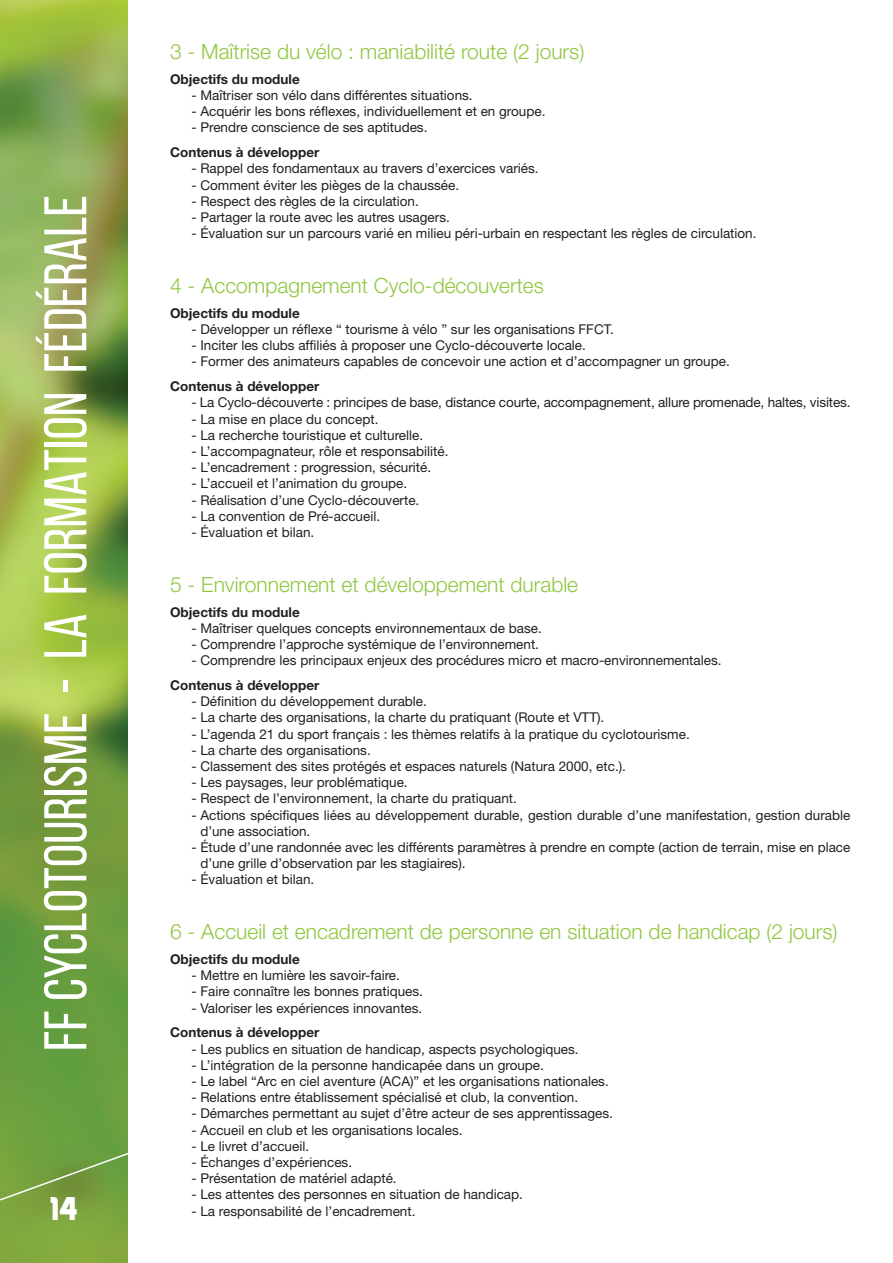
<style>
.page{position:relative;width:893px;height:1263px;background:#fff}
.page>*{position:absolute;margin:0;border:0;box-sizing:border-box;transform-origin:0 0}
.t1{font:60px "Bebas Neue";color:#fff}
.t2{font:30px "Kimberley";color:#fff}
.t3{font:300 21px "Helvetica Neue";color:#90c740}
.t4{font:13.5px/16.2px "Helvetica Neue";color:#241f1f}
.t5{font:700 13.5px "Helvetica Neue";color:#241f1f}
</style>
<div class="page">
<img style="left:0;top:0;width:128px;height:1263px">
<svg style="left:0;top:1151px;width:128px;height:51px;background:#75a043"></svg>
<h3 class="t3" style="left:170px;top:39px;width:416px">3 - Maîtrise du vélo : maniabilité route (2 jours)</h3>
<p class="t5" style="left:170px;top:71px;width:131px">Objectifs du module</p>
<p class="t4" style="left:191px;top:87px;width:281px">- Maîtriser son vélo dans différentes situations.</p>
<p class="t4" style="left:191px;top:103px;width:356px">- Acquérir les bons réflexes, individuellement et en groupe.</p>
<p class="t4" style="left:191px;top:119px;width:238px">- Prendre conscience de ses aptitudes.</p>
<p class="t5" style="left:170px;top:144px;width:151px">Contenus à développer</p>
<p class="t4" style="left:191px;top:160px;width:349px">- Rappel des fondamentaux au travers d’exercices variés.</p>
<p class="t4" style="left:191px;top:176px;width:269px">- Comment éviter les pièges de la chaussée.</p>
<p class="t4" style="left:191px;top:193px;width:229px">- Respect des règles de la circulation.</p>
<p class="t4" style="left:191px;top:209px;width:260px">- Partager la route avec les autres usagers.</p>
<p class="t4" style="left:191px;top:225px;width:567px">- Évaluation sur un parcours varié en milieu péri-urbain en respectant les règles de circulation.</p>
<h3 class="t3" style="left:170px;top:273px;width:375px">4 - Accompagnement Cyclo-découvertes</h3>
<p class="t5" style="left:170px;top:305px;width:131px">Objectifs du module</p>
<p class="t4" style="left:191px;top:321px;width:424px">- Développer un réflexe “ tourisme à vélo ” sur les organisations FFCT.</p>
<p class="t4" style="left:191px;top:337px;width:396px">- Inciter les clubs affiliés à proposer une Cyclo-découverte locale.</p>
<p class="t4" style="left:191px;top:353px;width:538px">- Former des animateurs capables de concevoir une action et d’accompagner un groupe.</p>
<p class="t5" style="left:170px;top:378px;width:151px">Contenus à développer</p>
<p class="t4" style="left:191px;top:394px;width:661px">- La Cyclo-découverte : principes de base, distance courte, accompagnement, allure promenade, haltes, visites.</p>
<p class="t4" style="left:191px;top:410px;width:186px">- La mise en place du concept.</p>
<p class="t4" style="left:191px;top:427px;width:233px">- La recherche touristique et culturelle.</p>
<p class="t4" style="left:191px;top:443px;width:256px">- L’accompagnateur, rôle et responsabilité.</p>
<p class="t4" style="left:191px;top:459px;width:239px">- L’encadrement : progression, sécurité.</p>
<p class="t4" style="left:191px;top:475px;width:215px">- L’accueil et l’animation du groupe.</p>
<p class="t4" style="left:191px;top:491px;width:230px">- Réalisation d’une Cyclo-découverte.</p>
<p class="t4" style="left:191px;top:508px;width:190px">- La convention de Pré-accueil.</p>
<p class="t4" style="left:191px;top:524px;width:122px">- Évaluation et bilan.</p>
<h3 class="t3" style="left:170px;top:572px;width:410px">5 - Environnement et développement durable</h3>
<p class="t5" style="left:170px;top:603px;width:131px">Objectifs du module</p>
<p class="t4" style="left:191px;top:620px;width:350px">- Maîtriser quelques concepts environnementaux de base.</p>
<p class="t4" style="left:191px;top:636px;width:349px">- Comprendre l’approche systémique de l’environnement.</p>
<p class="t4" style="left:191px;top:652px;width:532px">- Comprendre les principaux enjeux des procédures micro et macro-environnementales.</p>
<p class="t5" style="left:170px;top:677px;width:151px">Contenus à développer</p>
<p class="t4" style="left:191px;top:693px;width:235px">- Définition du développement durable.</p>
<p class="t4" style="left:191px;top:709px;width:414px">- La charte des organisations, la charte du pratiquant (Route et VTT).</p>
<p class="t4" style="left:191px;top:725px;width:500px">- L’agenda 21 du sport français : les thèmes relatifs à la pratique du cyclotourisme.</p>
<p class="t4" style="left:191px;top:742px;width:181px">- La charte des organisations.</p>
<p class="t4" style="left:191px;top:758px;width:436px">- Classement des sites protégés et espaces naturels (Natura 2000, etc.).</p>
<p class="t4" style="left:191px;top:774px;width:218px">- Les paysages, leur problématique.</p>
<p class="t4" style="left:191px;top:790px;width:327px">- Respect de l’environnement, la charte du pratiquant.</p>
<p class="t4" style="left:200px;top:806px;width:652px;text-indent:-9px">- Actions spécifiques liées au développement durable, gestion durable d’une manifestation, gestion durable d’une association.</p>
<p class="t4" style="left:200px;top:839px;width:652px;text-indent:-9px">- Étude d’une randonnée avec les différents paramètres à prendre en compte (action de terrain, mise en place d’une grille d’observation par les stagiaires).</p>
<p class="t4" style="left:191px;top:871px;width:122px">- Évaluation et bilan.</p>
<h3 class="t3" style="left:170px;top:919px;width:669px">6 - Accueil et encadrement de personne en situation de handicap (2 jours)</h3>
<p class="t5" style="left:170px;top:951px;width:131px">Objectifs du module</p>
<p class="t4" style="left:191px;top:967px;width:210px">- Mettre en lumière les savoir-faire.</p>
<p class="t4" style="left:191px;top:983px;width:231px">- Faire connaître les bonnes pratiques.</p>
<p class="t4" style="left:191px;top:999px;width:230px">- Valoriser les expériences innovantes.</p>
<p class="t5" style="left:170px;top:1024px;width:151px">Contenus à développer</p>
<p class="t4" style="left:191px;top:1040px;width:389px">- Les publics en situation de handicap, aspects psychologiques.</p>
<p class="t4" style="left:191px;top:1057px;width:354px">- L’intégration de la personne handicapée dans un groupe.</p>
<p class="t4" style="left:191px;top:1073px;width:419px">- Le label “Arc en ciel aventure (ACA)” et les organisations nationales.</p>
<p class="t4" style="left:191px;top:1089px;width:388px">- Relations entre établissement spécialisé et club, la convention.</p>
<p class="t4" style="left:191px;top:1105px;width:423px">- Démarches permettant au sujet d’être acteur de ses apprentissages.</p>
<p class="t4" style="left:191px;top:1121px;width:270px">- Accueil en club et les organisations locales.</p>
<p class="t4" style="left:191px;top:1138px;width:117px">- Le livret d’accueil.</p>
<p class="t4" style="left:191px;top:1154px;width:162px">- Échanges d’expériences.</p>
<p class="t4" style="left:191px;top:1170px;width:207px">- Présentation de matériel adapté.</p>
<p class="t4" style="left:191px;top:1186px;width:333px">- Les attentes des personnes en situation de handicap.</p>
<h1 class="t1" style="left:33px;top:1051px;width:858px;rotate:-90deg">FF CYCLOTOURISME - LA FORMATION FÉDÉRALE</h1>
<h2 class="t2" style="left:50px;top:1191px;width:29px">14</h2>
<p class="t4" style="left:191px;top:1202px;width:223px">- La responsabilité de l’encadrement.</p>
</div>
